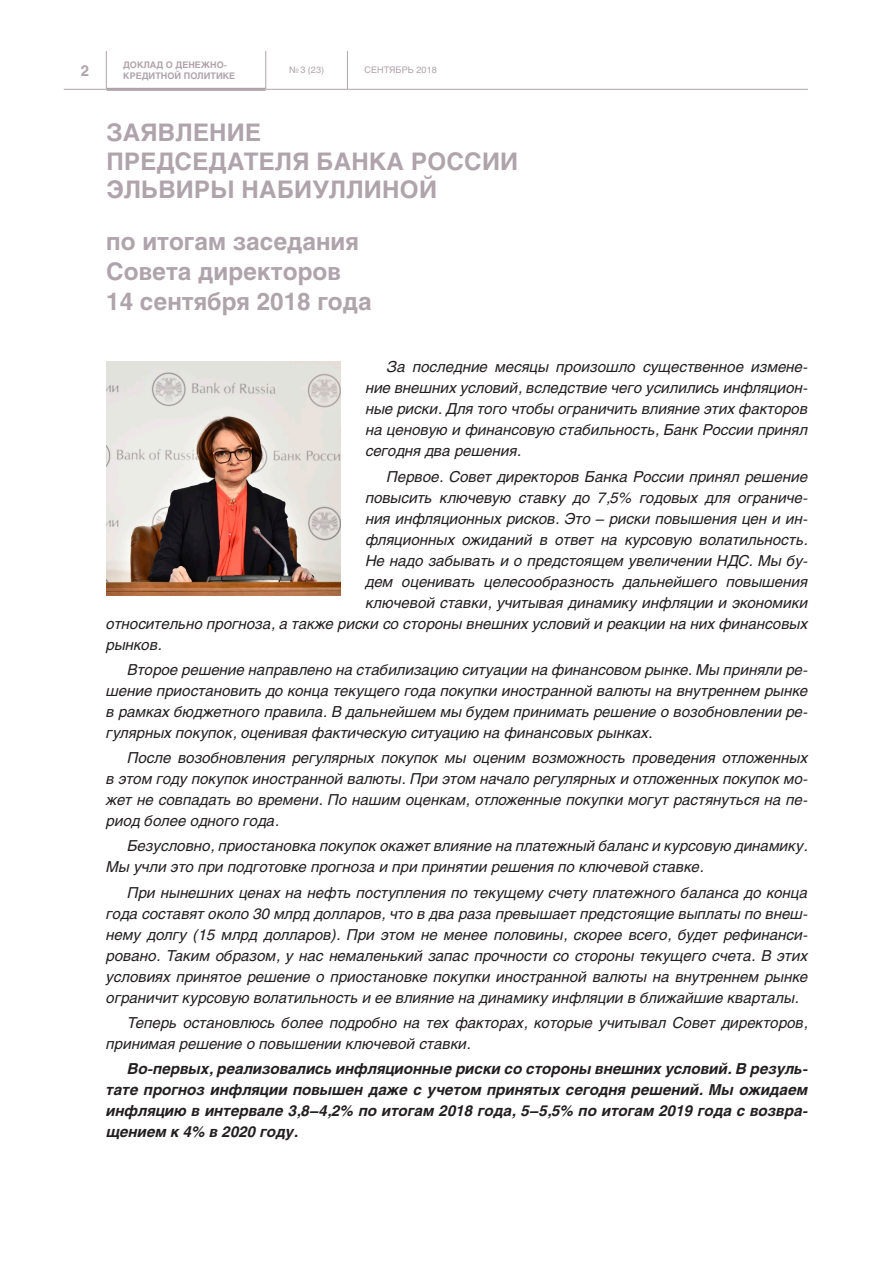
<style>
.page{position:relative;width:893px;height:1263px;background:#fff}
.page>*{position:absolute;margin:0;border:0;box-sizing:border-box;transform-origin:0 0}
.t1{font:700 24px/28.8px "Helios";color:#afa4ab}
.t2{font:italic 15px/21px "Helios";color:#231f20;text-align:justify}
.t3{font:italic 700 15px/21px "Helios";color:#231f20;text-align:justify}
.t4{font:700 15px "Helios";color:#afa4ab}
.t5{font:700 9px/10.5px "Helios";color:#afa4ab}
.t6{font:9px "Helios";letter-spacing:.01em;color:#afa4ab}
</style>
<div class="page">
<hr style="left:106px;top:51px;width:1px;height:38px;background:#afa4ab">
<hr style="left:265px;top:51px;width:1px;height:38px;background:#afa4ab">
<hr style="left:347px;top:51px;width:1px;height:38px;background:#afa4ab">
<hr style="left:64px;top:89px;width:42px;height:1px;background:#afa4ab">
<hr style="left:266px;top:89px;width:81px;height:1px;background:#afa4ab">
<hr style="left:347px;top:89px;width:461px;height:1px;background:#afa4ab">
<hr style="left:106px;top:88px;width:160px;height:3px;background:#afa4ab">
<img style="left:106px;top:361px;width:234px;height:234px">
<p class="t4" style="left:81px;top:61px;width:10px">2</p>
<p class="t5" style="left:123px;top:60px;width:113px">ДОКЛАД О ДЕНЕЖНО-<br>КРЕДИТНОЙ ПОЛИТИКЕ</p>
<p class="t6" style="left:289px;top:65px;width:36px">№3 (23)</p>
<p class="t6" style="left:364px;top:65px;width:74px">Сентябрь 2018</p>
<h1 class="t1" style="left:106px;top:117px;width:87px">Зая вление<br>Председателя</h1>
<h1 class="t1" style="left:317px;top:146px;width:36px">Банка</h1>
<h1 class="t1" style="left:411px;top:146px;width:35px">России</h1>
<h1 class="t1" style="left:106px;top:164px;width:254px;line-height:51.3px;text-indent:135px">Набиуллиной<br>по итогам заседания</h1>
<h1 class="t1" style="left:106px;top:256px;width:267px;line-height:30px">Совета директоров<br>14 сентября 2018 года</h1>
<h1 class="t1" style="left:106px;top:175px;width:89px">Эльвиры</h1>
<p class="t2" style="left:366px;top:356px;width:444px;text-indent:21px">За последние месяцы произошло существенное измене&shy;ние внешних условий, вследствие чего усилились инфляцион&shy;ные риски. Для того чтобы ограничить влияние этих факторов на ценовую и финансовую стабильность, Банк России принял сегодня два решения.</p>
<p class="t2" style="left:387px;top:465px;width:422px">Первое. Совет директоров Банка России принял решение</p>
<p class="t2" style="left:366px;top:486px;width:444px">повысить ключевую ставку до 7,5% годовых для ограниче-</p>
<p class="t2" style="left:366px;top:507px;width:444px">ния инфляционных рисков. Это – риски повышения цен и ин-</p>
<p class="t2" style="left:366px;top:528px;width:444px">фляционных ожиданий в ответ на курсовую волатильность.</p>
<p class="t2" style="left:366px;top:549px;width:444px">Не надо забывать и о предстоящем увеличении НДС. Мы бу-</p>
<p class="t2" style="left:366px;top:570px;width:444px">дем оценивать целесообразность дальнейшего повышения</p>
<p class="t2" style="left:366px;top:591px;width:444px">ключевой ставки, учитывая динамику инфляции и экономики</p>
<p class="t2" style="left:106px;top:612px;width:703px">относительно прогноза, а также риски со стороны внешних условий и реакции на них финансовых</p>
<p class="t2" style="left:106px;top:633px;width:57px">рынков.</p>
<p class="t2" style="left:106px;top:659px;width:703px;text-indent:21px">Второе решение направлено на стабилизацию ситуации на финансовом рынке. Мы приняли ре&shy;шение приостановить до конца текущего года покупки иностранной валюты на внутреннем рынке в рамках бюджетного правила. В дальнейшем мы будем принимать решение о возобновлении ре&shy;гулярных покупок, оценивая фактическую ситуацию на финансовых рынках.</p>
<p class="t2" style="left:106px;top:747px;width:703px;text-indent:21px">После возобновления регулярных покупок мы оценим возможность проведения отложенных в этом году покупок иностранной валюты. При этом начало регулярных и отложенных покупок мо&shy;жет не совпадать во времени. По нашим оценкам, отложенные покупки могут растянуться на пе&shy;риод более одного года.</p>
<p class="t2" style="left:106px;top:835px;width:703px;text-indent:21px">Безусловно, приостановка покупок окажет влияние на платежный баланс и курсовую динамику.<br>Мы учли это при подготовке прогноза и при принятии решения по ключевой ставке.</p>
<p class="t2" style="left:106px;top:881px;width:703px;text-indent:21px">При нынешних ценах на нефть поступления по текущему счету платежного баланса до конца года составят около 30 млрд долларов, что в два раза превышает предстоящие выплаты по внеш&shy;нему долгу (15 млрд долларов). При этом не менее половины, скорее всего, будет рефинанси&shy;ровано. Таким образом, у нас немаленький запас прочности со стороны текущего счета. В этих условиях принятое решение о приостановке покупки иностранной валюты на внутреннем рынке ограничит курсовую волатильность и ее влияние на динамику инфляции в ближайшие кварталы.</p>
<p class="t2" style="left:106px;top:1012px;width:703px;text-indent:21px">Теперь остановлюсь более подробно на тех факторах, которые учитывал Совет директоров, принимая решение о повышении ключевой ставки.</p>
<p class="t3" style="left:106px;top:1058px;width:703px;text-indent:21px">Во-первых, реализовались инфляционные риски со стороны внешних условий. В резуль&shy;тате прогноз инфляции повышен даже с учетом принятых сегодня решений. Мы ожидаем инфляцию в интервале 3,8–4,2% по итогам 2018 года, 5–5,5% по итогам 2019 года с возвра&shy;щением к 4% в 2020 году.</p>
</div>
